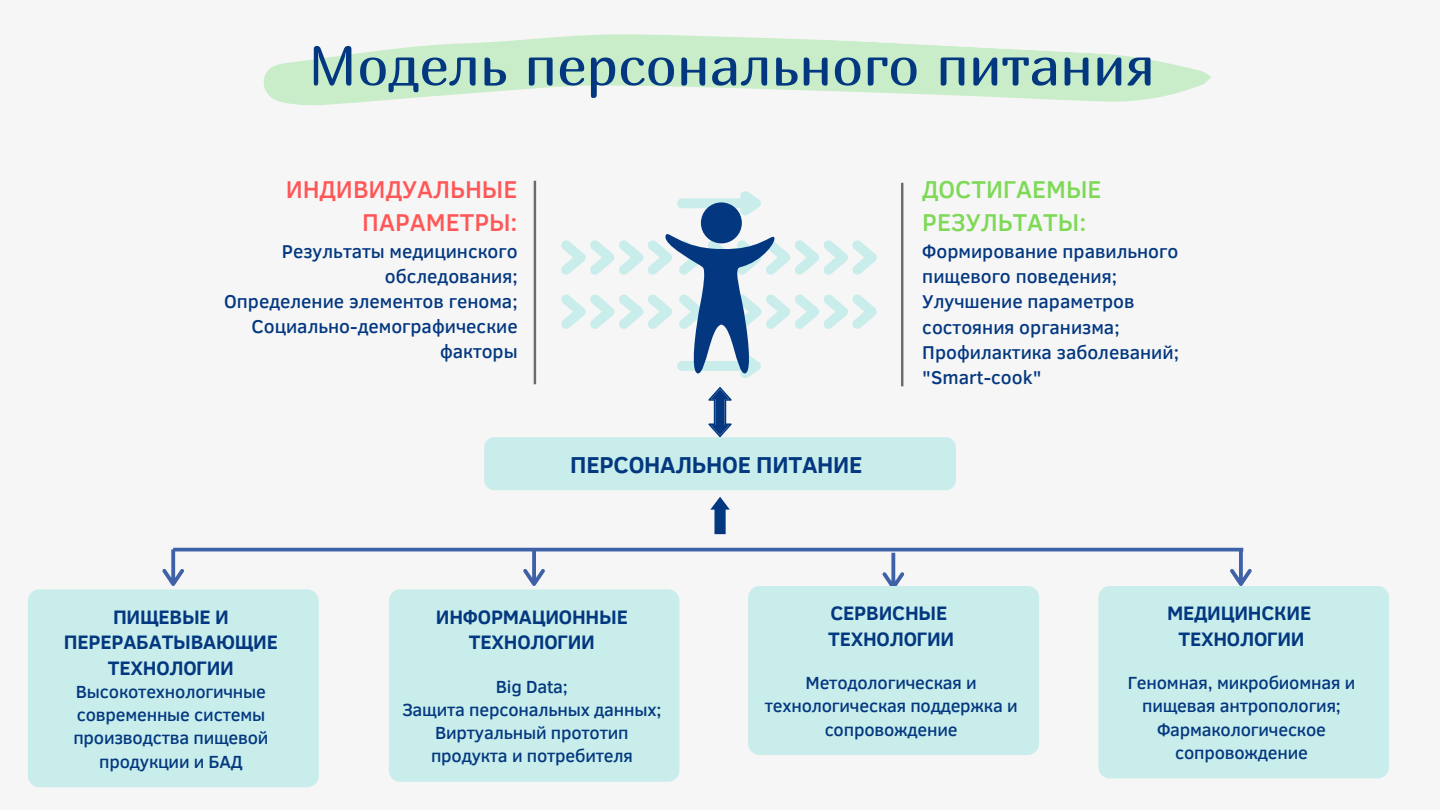
<style>
.page{position:relative;width:1440px;height:810px;background:#f6f6f6}
.page>*{position:absolute;margin:0;border:0;box-sizing:border-box;transform-origin:0 0}
.t1{font:56px "Marmelad";color:#033880}
.t2{font:500 25px/33px "Clear Sans";color:#ff5757;text-align:right}
.t3{font:500 25px/33.1px "Clear Sans";color:#7ed957}
.t4{font:700 23.6px "Clear Sans";letter-spacing:-.01em;color:#033880}
.t5{font:700 20px/25.5px "Clear Sans";letter-spacing:-.01em;color:#033880;text-align:center}
.t6{font:500 19.1px/25px "Clear Sans";color:#033880;text-align:right}
.t7{font:500 19px/25.1px "Clear Sans";color:#033880}
.t8{font:500 18px/23.2px "Clear Sans";letter-spacing:-.01em;color:#033880;text-align:center}
</style>
<div class="page">
<svg style="left:263px;top:34px;width:948px;height:72px;fill:#c9edc9"></svg>
<svg style="left:534px;top:181px;width:2px;height:203px"></svg>
<svg style="left:901px;top:183px;width:2px;height:203px"></svg>
<svg style="left:677px;top:191px;width:84px;height:25px"></svg>
<div style="left:701px;top:202px;width:41px;height:41px;background:#033880;border-radius:50%"></div>
<svg style="left:561px;top:231px;width:316px;height:147px"></svg>
<div style="left:484px;top:437px;width:472px;height:53px;background:#c9edea;border-radius:10px"></div>
<svg style="left:708px;top:387px;width:24px;height:50px"></svg>
<svg style="left:710px;top:497px;width:20px;height:37px"></svg>
<svg style="left:162px;top:548px;width:1090px;height:40px"></svg>
<div style="left:28px;top:589px;width:291px;height:198px;background:#c9edea;border-radius:12px"></div>
<div style="left:389px;top:589px;width:290px;height:193px;background:#c9edea;border-radius:12px"></div>
<div style="left:748px;top:586px;width:291px;height:169px;background:#c9edea;border-radius:12px"></div>
<div style="left:1098px;top:586px;width:291px;height:192px;background:#c9edea;border-radius:12px"></div>
<p class="t1" style="left:308px;top:31px;width:848px">Модель персонального питания</p>
<p class="t2" style="left:286px;top:172px;width:233px">ИНДИВИДУАЛЬНЫЕ<br>ПАРАМЕТРЫ:</p>
<p class="t6" style="left:282px;top:238px;width:237px">Результаты медицинского обследования;</p>
<p class="t6" style="left:224px;top:288px;width:295px">Определение элементов генома;</p>
<p class="t6" style="left:252px;top:313px;width:268px">Социально-демографические факторы</p>
<p class="t4" style="left:570px;top:447px;width:294px">ПЕРСОНАЛЬНОЕ ПИТАНИЕ</p>
<p class="t3" style="left:922px;top:172px;width:181px">ДОСТИГАЕМЫЕ<br>РЕЗУЛЬТАТЫ:</p>
<p class="t7" style="left:922px;top:238px;width:258px">Формирование правильного пищевого поведения;</p>
<p class="t7" style="left:922px;top:288px;width:214px">Улучшение параметров состояния организма;</p>
<p class="t7" style="left:922px;top:338px;width:258px">Профилактика заболеваний;</p>
<p class="t7" style="left:922px;top:364px;width:121px">"Smart-cook"</p>
<p class="t5" style="left:64px;top:603px;width:215px">ПИЩЕВЫЕ И<br>ПЕРЕРАБАТЫВАЮЩИЕ<br>ТЕХНОЛОГИИ</p>
<p class="t8" style="left:73px;top:679px;width:197px">Высокотехнологичные современные системы производства пищевой продукции и БАД</p>
<p class="t5" style="left:436px;top:603px;width:193px">ИНФОРМАЦИОННЫЕ<br>ТЕХНОЛОГИИ</p>
<p class="t8" style="left:496px;top:674px;width:74px">Big Data;</p>
<p class="t8" style="left:402px;top:697px;width:261px">Защита персональных данных;</p>
<p class="t8" style="left:431px;top:720px;width:203px;text-align:left">Виртуальный прототип продукта и потребителя</p>
<p class="t5" style="left:830px;top:599px;width:118px">СЕРВИСНЫЕ</p>
<p class="t5" style="left:828px;top:625px;width:128px">ТЕХНОЛОГИИ</p>
<p class="t8" style="left:765px;top:670px;width:254px">Методологическая и технологическая поддержка и сопровождение</p>
<p class="t5" style="left:1167px;top:599px;width:146px">МЕДИЦИНСКИЕ</p>
<p class="t5" style="left:1178px;top:625px;width:128px">ТЕХНОЛОГИИ</p>
<p class="t8" style="left:1128px;top:670px;width:229px">Геномная, микробиомная и пищевая антропология;</p>
<p class="t8" style="left:1157px;top:717px;width:170px">Фармакологическое сопровождение</p>
</div>
